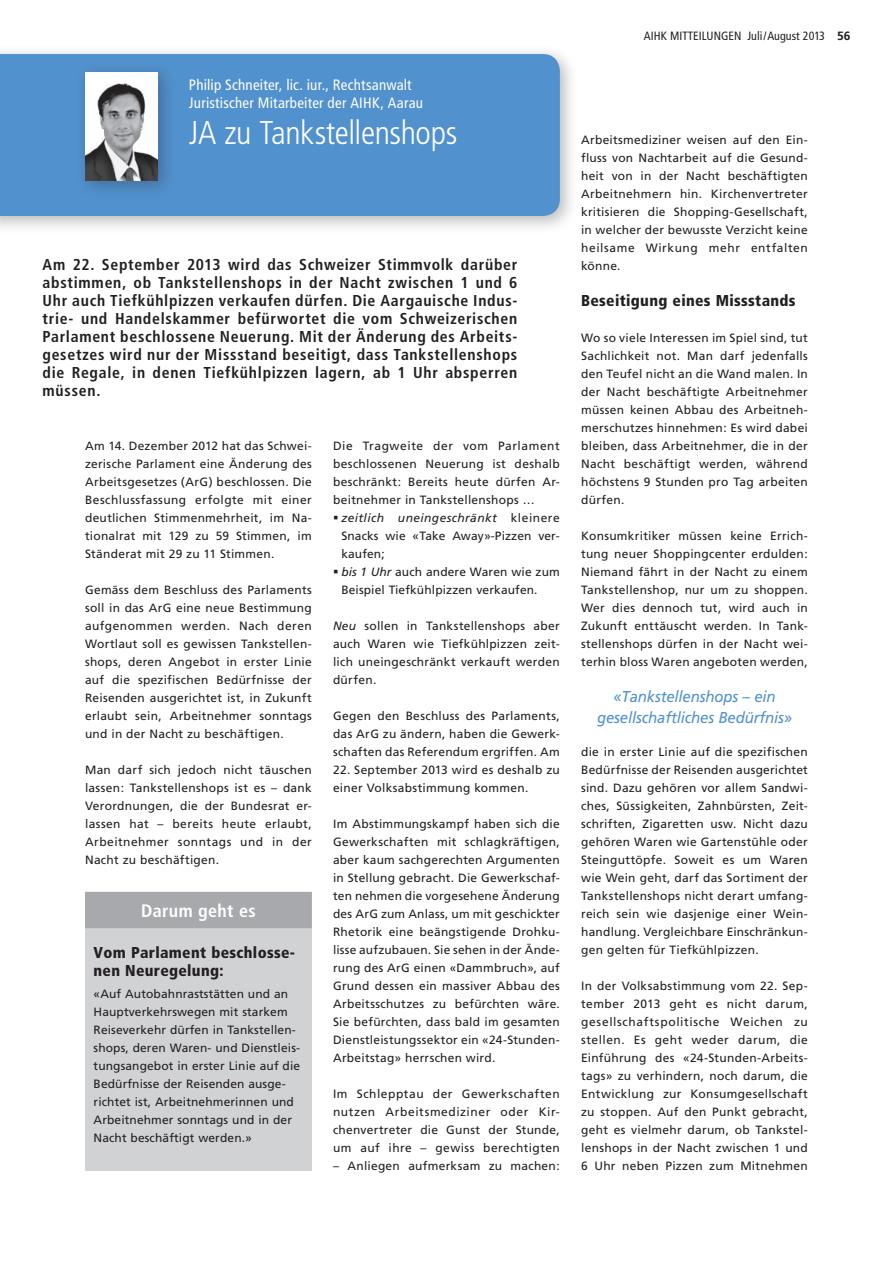
<style>
.page{position:relative;width:893px;height:1263px;background:#fff}
.page>*{position:absolute;margin:0;border:0;box-sizing:border-box;transform-origin:0 0}
.t1{font:300 condensed 33px "Frutiger";letter-spacing:-.015em;color:#fff}
.t2{font:700 condensed 18px "Frutiger";letter-spacing:.02em;color:#fff}
.t3{font:700 condensed 15.75px/18px "Frutiger";letter-spacing:.045em;color:#231f20;text-align:justify}
.t4{font:900 condensed 15.75px/18px "Frutiger";letter-spacing:.02em;color:#231f20}
.t5{font:italic 15.75px/21px "Frutiger";letter-spacing:-.01em;color:#5191cd;text-align:center;scale:.95 1}
.t6{font:condensed 15px/18px "Frutiger";letter-spacing:.015em;color:#fff}
.t7{font:12px/18px "Frutiger";letter-spacing:.02em;color:#231f20;text-align:justify}
.t8{font:12px/18px "Frutiger LT";letter-spacing:.01em;color:#231f20}
.t9{font:condensed 12px "Frutiger";color:#231f20}
.t10{font:italic 12px "Frutiger";letter-spacing:.035em;color:#231f20}
.s1{font-family:"Frutiger LT";font-style:normal}
.s2{font-family:"Frutiger";font-style:italic}
.s3{font-style:italic}
.s4{font-family:"Frutiger LT";font-weight:700;font-stretch:normal}
</style>
<div class="page">
<div style="left:0;top:44px;width:578px;height:191px;background:#231f20;opacity:.3"></div>
<div style="left:0;top:54px;width:560px;height:162px;background:#5191cd"></div>
<div style="left:75px;top:62px;width:101px;height:137px;background:#231f20;opacity:.3"></div>
<img style="left:85px;top:72px;width:73px;height:108px">
<div style="left:85px;top:892px;width:227px;height:278px;background:#d1d2d4"></div>
<div style="left:85px;top:892px;width:227px;height:36px;background:#a8a9ad"></div>
<p class="t6" style="left:189px;top:76px;width:235px">Philip Schneiter, lic. iur., Rechtsanwalt<br>Juristischer Mitarbeiter der AIHK, Aarau</p>
<h1 class="t1" style="left:189px;top:114px;width:270px">JA zu Tankstellenshops</h1>
<p class="t3" style="left:43px;top:256px;width:476px">Am 22. September 2013 wird das Schweizer Stimmvolk darüber abstimmen, ob Tankstellenshops in der Nacht zwischen 1 und 6<br>Uhr auch Tiefkühlpizzen verkaufen dürfen. Die Aargauische Indus&shy;trie- und Handelskammer befürwortet die vom Schweizerischen Parlament beschlossene Neuerung. Mit der Änderung des Arbeits&shy;gesetzes wird nur der Missstand beseitigt, dass Tankstellenshops die Regale, in denen Tiefkühlpizzen lagern, ab 1 Uhr absperren müssen.</p>
<p class="t7" style="left:85px;top:437px;width:228px">Am 14. Dezember 2012 hat das Schwei&shy;zerische Parlament eine Änderung des Arbeitsgesetzes (ArG) beschlossen. Die Beschlussfassung erfolgte mit einer deutlichen Stimmenmehrheit, im Na&shy;tionalrat mit 129 zu 59 Stimmen, im Ständerat mit 29 zu 11 Stimmen.</p>
<p class="t7" style="left:85px;top:581px;width:228px">Gemäss dem Beschluss des Parlaments soll in das ArG eine neue Bestimmung aufgenommen werden. Nach deren Wortlaut soll es gewissen Tankstellen&shy;shops, deren Angebot in erster Linie auf die spezifischen Bedürfnisse der Reisenden ausgerichtet ist, in Zukunft erlaubt sein, Arbeitnehmer sonntags und in der Nacht zu beschäftigen.</p>
<p class="t7" style="left:85px;top:761px;width:228px">Man darf sich jedoch nicht täuschen lassen: Tankstellenshops ist es – dank Verordnungen, die der Bundesrat er&shy;lassen hat – bereits heute erlaubt, Arbeitnehmer sonntags und in der Nacht zu beschäftigen.</p>
<h2 class="t2" style="left:141px;top:900px;width:116px">Darum geht es</h2>
<h3 class="t4" style="left:94px;top:943px;width:203px">Vom Parlament beschlosse&shy;nen Neuregelung:</h3>
<p class="t7" style="left:94px;top:985px;width:208px;text-align:left">«Auf Autobahnraststätten und an Hauptverkehrswegen mit starkem Reiseverkehr dürfen in Tankstellen&shy;shops, deren Waren- und Dienstleis&shy;tungsangebot in erster Linie auf die Bedürfnisse der Reisenden ausge&shy;richtet ist, Arbeitnehmerinnen und Arbeitnehmer sonntags und in der Nacht beschäftigt werden.»</p>
<p class="t7" style="left:333px;top:437px;width:228px">Die Tragweite der vom Parlament beschlossenen Neuerung ist deshalb beschränkt: Bereits heute dürfen Ar&shy;beitnehmer in Tankstellenshops …</p>
<p class="t10" style="left:341px;top:511px;width:220px">zeitlich uneingeschränkt <span class="s1">kleinere</span></p>
<p class="t8" style="left:341px;top:527px;width:220px">Snacks wie «Take Away»-Pizzen ver&shy;kaufen;<br><span class="s2">bis 1 Uhr</span> auch andere Waren wie zum<br>Beispiel Tiefkühlpizzen verkaufen.</p>
<p class="t7" style="left:333px;top:617px;width:228px"><span class="s3">Neu</span> sollen in Tankstellenshops aber auch Waren wie Tiefkühlpizzen zeit&shy;lich uneingeschränkt verkauft werden dürfen.</p>
<p class="t7" style="left:333px;top:707px;width:228px">Gegen den Beschluss des Parlaments, das ArG zu ändern, haben die Gewerk&shy;schaften das Referendum ergriffen. Am</p>
<p class="t7" style="left:333px;top:761px;width:228px">22. September 2013 wird es deshalb zu einer Volksabstimmung kommen.</p>
<p class="t7" style="left:333px;top:815px;width:228px">Im Abstimmungskampf haben sich die Gewerkschaften mit schlagkräftigen, aber kaum sachgerechten Argumenten in Stellung gebracht. Die Gewerkschaf&shy;ten nehmen die vorgesehene Änderung des ArG zum Anlass, um mit geschickter Rhetorik eine beängstigende Drohku&shy;lisse aufzubauen. Sie sehen in der Ände&shy;rung des ArG einen «Dammbruch», auf Grund dessen ein massiver Abbau des Arbeitsschutzes zu befürchten wäre.<br>Sie befürchten, dass bald im gesamten Dienstleistungssektor ein «24-Stunden-Arbeitstag» herrschen wird.</p>
<p class="t7" style="left:333px;top:1085px;width:228px">Im Schlepptau der Gewerkschaften nutzen Arbeitsmediziner oder Kir&shy;chenvertreter die Gunst der Stunde, um auf ihre – gewiss berechtigten</p>
<p class="t7" style="left:333px;top:1157px;width:228px">– Anliegen aufmerksam zu machen:</p>
<p class="t9" style="left:644px;top:29px;width:208px">AIHK MITTEILUNGEN Juli/August 2013 <span class="s4">56</span></p>
<p class="t7" style="left:581px;top:131px;width:228px">Arbeitsmediziner weisen auf den Ein&shy;fluss von Nachtarbeit auf die Gesund&shy;heit von in der Nacht beschäftigten Arbeitnehmern hin. Kirchenvertreter kritisieren die Shopping-Gesellschaft, in welcher der bewusste Verzicht keine heilsame Wirkung mehr entfalten könne.</p>
<h3 class="t4" style="left:581px;top:291px;width:216px">Beseitigung eines Missstands</h3>
<p class="t7" style="left:581px;top:329px;width:228px">Wo so viele Interessen im Spiel sind, tut Sachlichkeit not. Man darf jedenfalls den Teufel nicht an die Wand malen. In der Nacht beschäftigte Arbeitnehmer müssen keinen Abbau des Arbeitneh&shy;merschutzes hinnehmen: Es wird dabei bleiben, dass Arbeitnehmer, die in der Nacht beschäftigt werden, während höchstens 9 Stunden pro Tag arbeiten dürfen.</p>
<p class="t7" style="left:581px;top:527px;width:228px">Konsumkritiker müssen keine Errich&shy;tung neuer Shoppingcenter erdulden:<br>Niemand fährt in der Nacht zu einem Tankstellenshop, nur um zu shoppen.<br>Wer dies dennoch tut, wird auch in Zukunft enttäuscht werden. In Tank&shy;stellenshops dürfen in der Nacht wei&shy;terhin bloss Waren angeboten werden,</p>
<h3 class="t5" style="left:597px;top:686px;width:207px">«Tankstellenshops – ein gesellschaftliches Bedürfnis»</h3>
<p class="t7" style="left:581px;top:743px;width:228px">die in erster Linie auf die spezifischen Bedürfnisse der Reisenden ausgerichtet sind. Dazu gehören vor allem Sandwi&shy;ches, Süssigkeiten, Zahnbürsten, Zeit&shy;schriften, Zigaretten usw. Nicht dazu gehören Waren wie Gartenstühle oder Steinguttöpfe. Soweit es um Waren wie Wein geht, darf das Sortiment der Tankstellenshops nicht derart umfang&shy;reich sein wie dasjenige einer Wein&shy;handlung. Vergleichbare Einschränkun&shy;gen gelten für Tiefkühlpizzen.</p>
<p class="t7" style="left:581px;top:977px;width:228px">In der Volksabstimmung vom 22. Sep&shy;tember 2013 geht es nicht darum, gesellschaftspolitische Weichen zu stellen. Es geht weder darum, die Einführung des «24-Stunden-Arbeits&shy;tags» zu verhindern, noch darum, die Entwicklung zur Konsumgesellschaft zu stoppen. Auf den Punkt gebracht, geht es vielmehr darum, ob Tankstel&shy;lenshops in der Nacht zwischen 1 und 6 Uhr neben Pizzen zum Mitnehmen</p>
</div>
